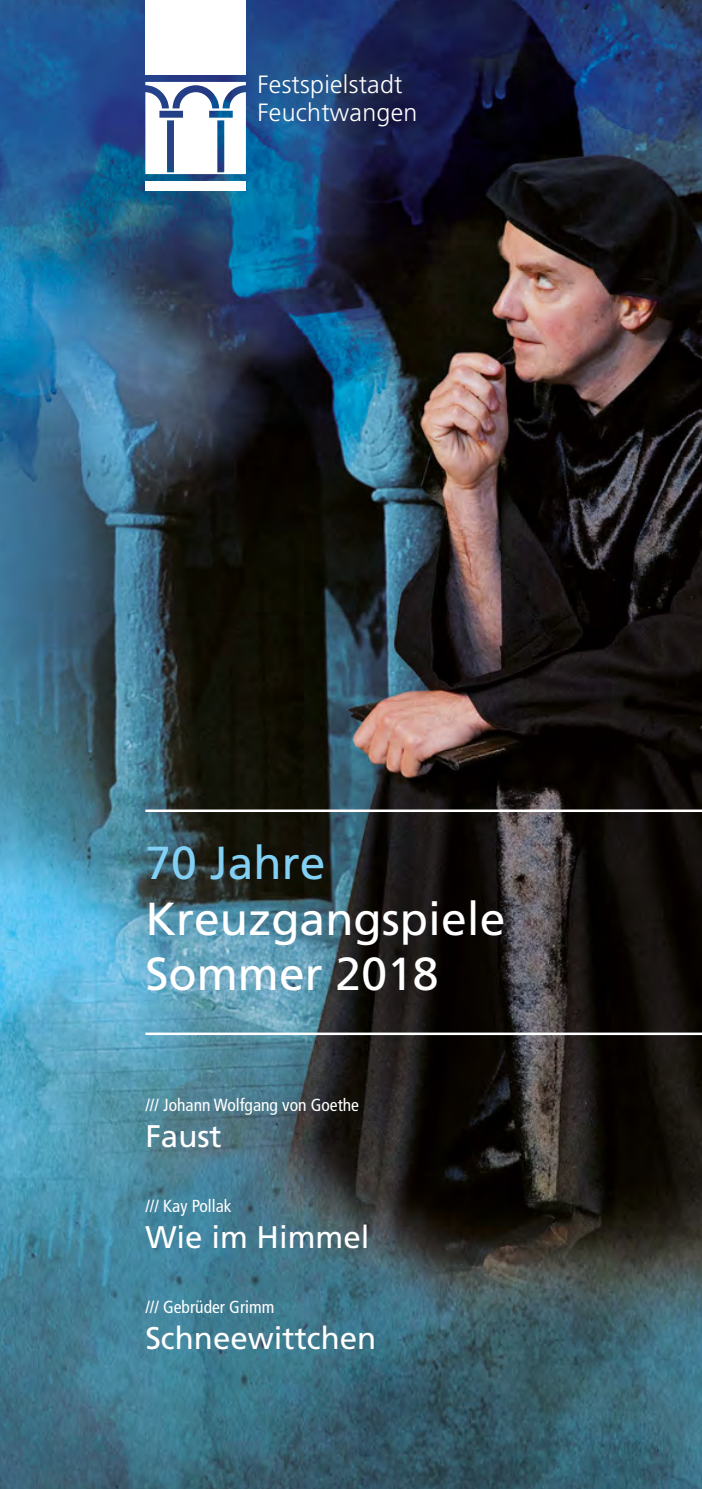
<style>
.page{position:relative;width:702px;height:1489px;background:#fff}
.page>*{position:absolute;margin:0;border:0;box-sizing:border-box;transform-origin:0 0}
.t1{font:46.25px/55.5px "Frutiger";color:#fff}
.t2{font:46.25px "Frutiger";color:#83d0f5}
.t3{font:31.25px "Frutiger";color:#fff}
.t4{font:300 25px/27.5px "Frutiger";letter-spacing:.01em;color:#fff}
.t5{font:condensed 17.5px "Frutiger LT Std";color:#fff}
</style>
<div class="page">
<img style="left:0;top:0;width:702px;height:1488px">
<div style="left:145px;top:181px;width:101px;height:10px;background:#fff"></div>
<div style="left:145px;top:0;width:101px;height:75px;background:#fff"></div>
<svg style="left:145px;top:82px;width:101px;height:92px"></svg>
<hr style="left:145px;top:809px;width:557px;height:3px;background:#fff">
<hr style="left:145px;top:1032px;width:557px;height:3px;background:#fff">
<h3 class="t4" style="left:257px;top:71px;width:161px">Festspielstadt<br>Feuchtwangen</h3>
<h1 class="t2" style="left:145px;top:835px;width:181px">70 Jahre</h1>
<h1 class="t1" style="left:145px;top:890px;width:361px">Kreuzgangspiele<br>Sommer 2018</h1>
<p class="t5" style="left:145px;top:1094px;width:215px">/// Johann Wolfgang von Goethe</p>
<h2 class="t3" style="left:145px;top:1117px;width:78px">Faust</h2>
<p class="t5" style="left:145px;top:1195px;width:88px">/// Kay Pollak</p>
<h2 class="t3" style="left:145px;top:1218px;width:226px">Wie im Himmel</h2>
<p class="t5" style="left:145px;top:1296px;width:130px">/// Gebrüder Grimm</p>
<h2 class="t3" style="left:145px;top:1319px;width:232px">Schneewittchen</h2>
</div>
